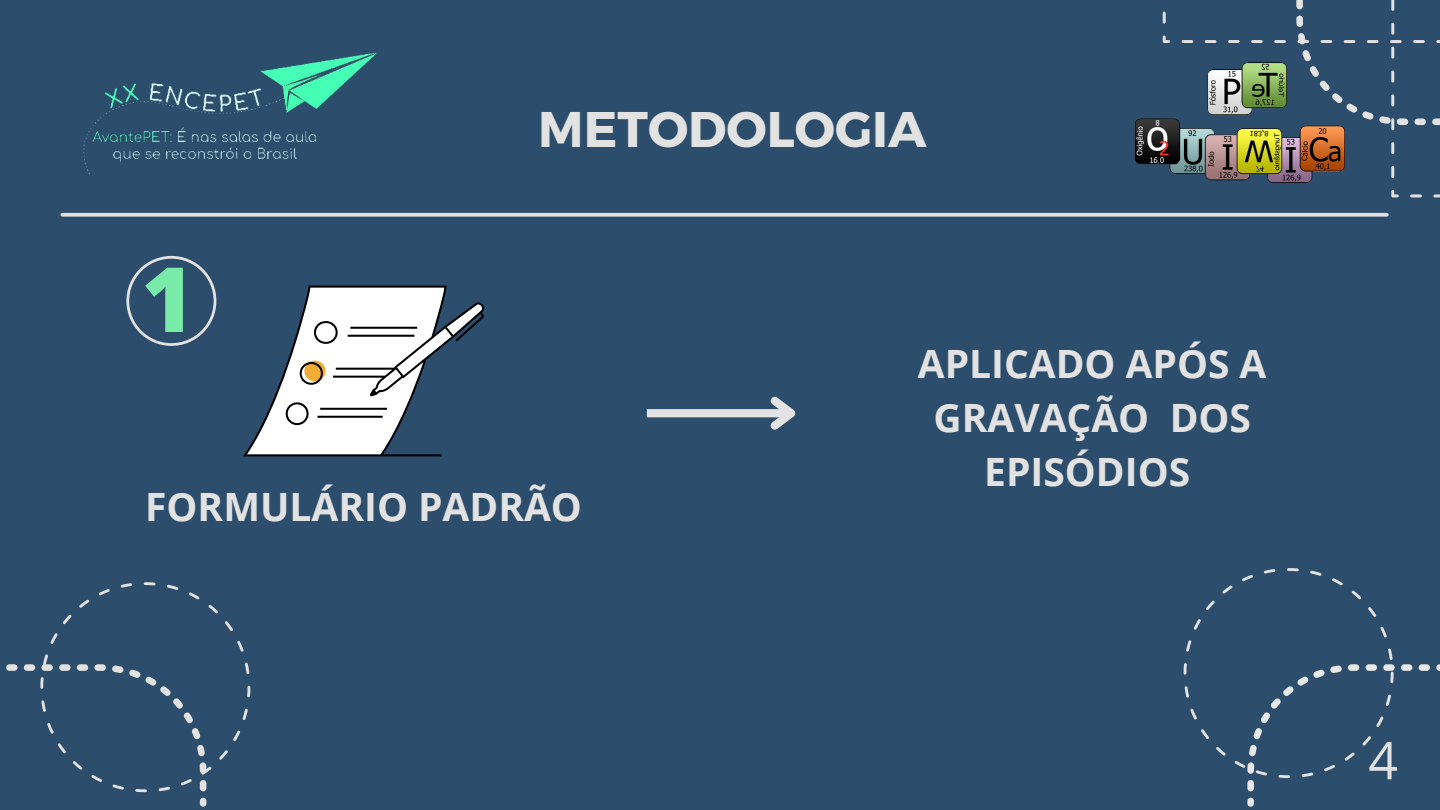
<style>
.page{position:relative;width:1440px;height:810px;background:#2c4d6b}
.page>*{position:absolute;margin:0;border:0;box-sizing:border-box;transform-origin:0 0}
.t1{font:800 90px "Open Sans";color:#78eba9}
.t2{font:52px "Open Sans";color:#e2e2e2}
.t3{font:700 50px "Montserrat";color:#e2e2e2}
.t4{font:700 39px/54px "Open Sans";color:#e2e2e2;text-align:center}
</style>
<div class="page">
<img style="left:1134px;top:118px;width:29px;height:47px">
<svg style="left:62px;top:213px;width:1325px;height:4px;background:#d0d4d6"></svg>
<div style="left:200px;top:798px;width:6px;height:9px;background:#e2e2e2;border-radius:3px"></div>
<svg style="left:6px;top:582px;width:244px;height:210px"></svg>
<svg style="left:1163px;top:0;width:277px;height:197px"></svg>
<img style="left:83px;top:52px;width:294px;height:123px">
<div style="left:1247px;top:798px;width:7px;height:9px;background:#e7e8e6;border-radius:3px"></div>
<svg style="left:1184px;top:568px;width:256px;height:223px"></svg>
<svg style="left:243px;top:286px;width:241px;height:170px"></svg>
<div style="left:647px;top:409px;width:144px;height:8px;background:#e2e2e2"></div>
<svg style="left:763px;top:396px;width:33px;height:34px"></svg>
<svg style="left:126px;top:256px;width:90px;height:90px"></svg>
<h1 class="t1" style="left:141px;top:236px;width:54px">1</h1>
<p class="t3" style="left:538px;top:97px;width:390px">METODOLOGIA</p>
<p class="t4" style="left:145px;top:479px;width:438px">FORMULÁRIO PADRÃO</p>
<p class="t4" style="left:918px;top:335px;width:350px">APLICADO APÓS A<br>GRAVAÇÃO DOS<br>EPISÓDIOS</p>
<h2 class="t2" style="left:1368px;top:724px;width:31px">4</h2>
</div>
